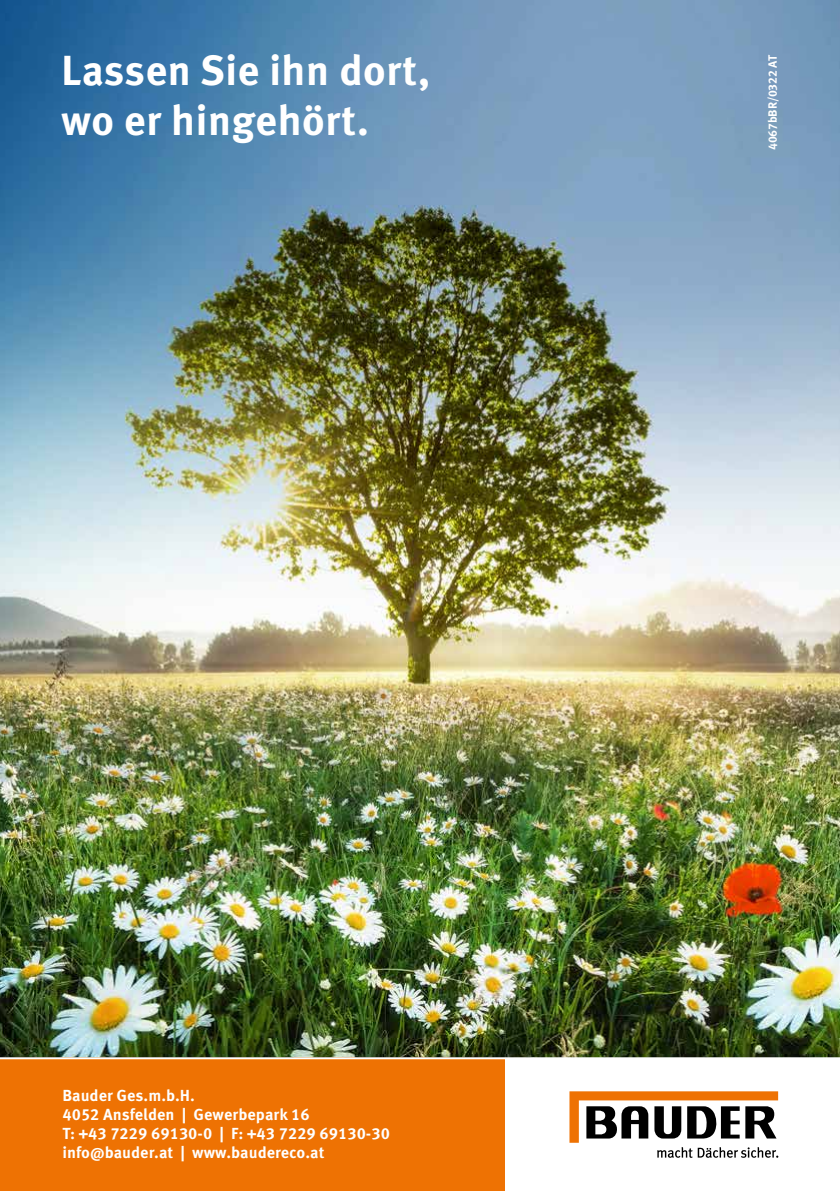
<style>
.page{position:relative;width:840px;height:1191px;background:#fff}
.page>*{position:absolute;margin:0;border:0;box-sizing:border-box;transform-origin:0 0}
.t1{font:700 42px/50px "Meta Correspondence Pro";color:#fff}
.t2{font:700 16px/19.2px "Meta Correspondence Pro";color:#fff}
.t3{font:700 12px "Meta Correspondence Pro";letter-spacing:-.02em;color:#fff}
</style>
<div class="page">
<img style="left:0;top:0;width:839px;height:1057px">
<svg style="left:569px;top:1091px;width:208px;height:66px"></svg>
<div style="left:0;top:1057px;width:504px;height:134px;background:#ee7203"></div>
<hr style="left:0;top:1057px;width:839px;height:2px;background:#fff">
<h1 class="t1" style="left:61px;top:43px;width:370px">Lassen Sie ihn dort, wo er hingehört.</h1>
<p class="t3" style="left:762px;top:150px;width:96px;rotate:-90deg">4067bBR/0322 AT</p>
<p class="t2" style="left:62px;top:1084px;width:329px">Bauder Ges.m.b.H.<br>4052 Ansfelden | Gewerbepark 16<br>T: +43 7229 69130-0 | F: +43 7229 69130-30 info@bauder.at | www.baudereco.at</p>
</div>
